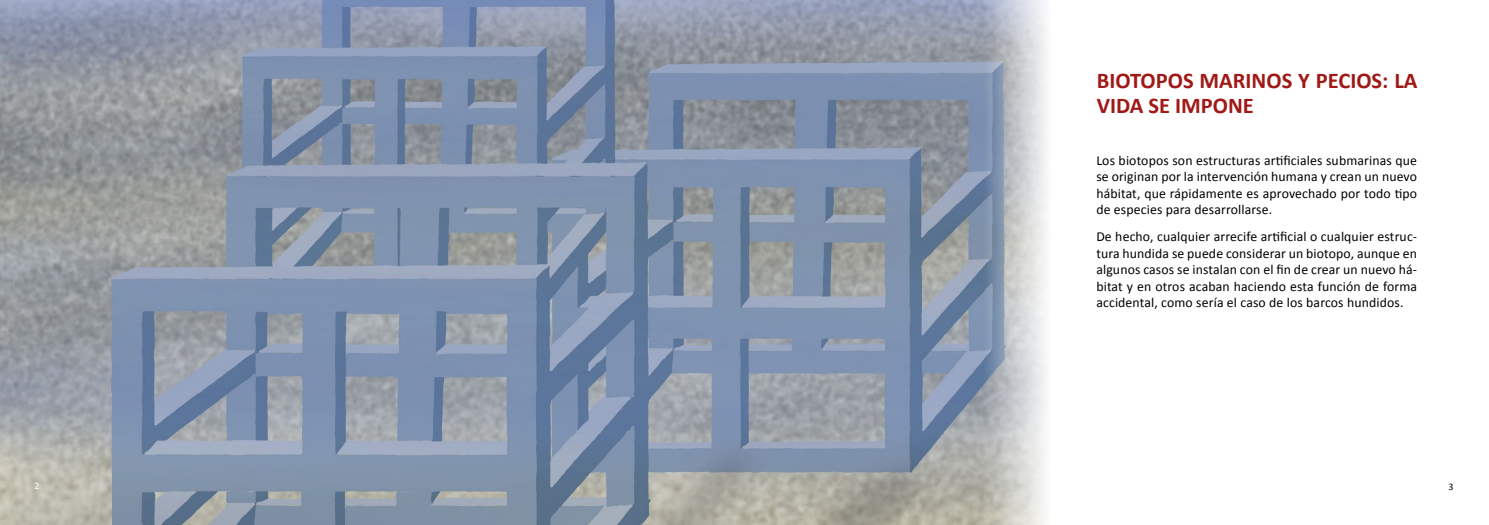
<style>
.page{position:relative;width:1489px;height:525px;background:#fff}
.page>*{position:absolute;margin:0;border:0;box-sizing:border-box;transform-origin:0 0}
.t1{font:700 22.5px/25px "Calibri";color:#a01916}
.t2{font:13.75px/16.5px "Calibri";letter-spacing:.01em;color:#000;text-align:justify}
.t3{font:10px "Calibri";color:#000}
.t4{font:10px "Calibri";color:#fff}
</style>
<div class="page">
<img style="left:0;top:0;width:977px;height:524px">
<svg style="left:977px;top:0;width:70px;height:524px"></svg>
<p class="t4" style="left:35px;top:479px;width:7px">2</p>
<h1 class="t1" style="left:1096px;top:67px;width:322px">BIOTOPOS MARINOS Y PECIOS: LA<br>VIDA SE IMPONE</h1>
<p class="t2" style="left:1096px;top:151px;width:322px">Los biotopos son estructuras artificiales submarinas que se originan por la intervención humana y crean un nuevo hábitat, que rápidamente es aprovechado por todo tipo de especies para desarrollarse.</p>
<p class="t2" style="left:1096px;top:228px;width:322px">De hecho, cualquier arrecife artificial o cualquier estruc&shy;tura hundida se puede considerar un biotopo, aunque en algunos casos se instalan con el fin de crear un nuevo há&shy;bitat y en otros acaban haciendo esta función de forma accidental, como sería el caso de los barcos hundidos.</p>
<p class="t3" style="left:1448px;top:480px;width:7px">3</p>
</div>
